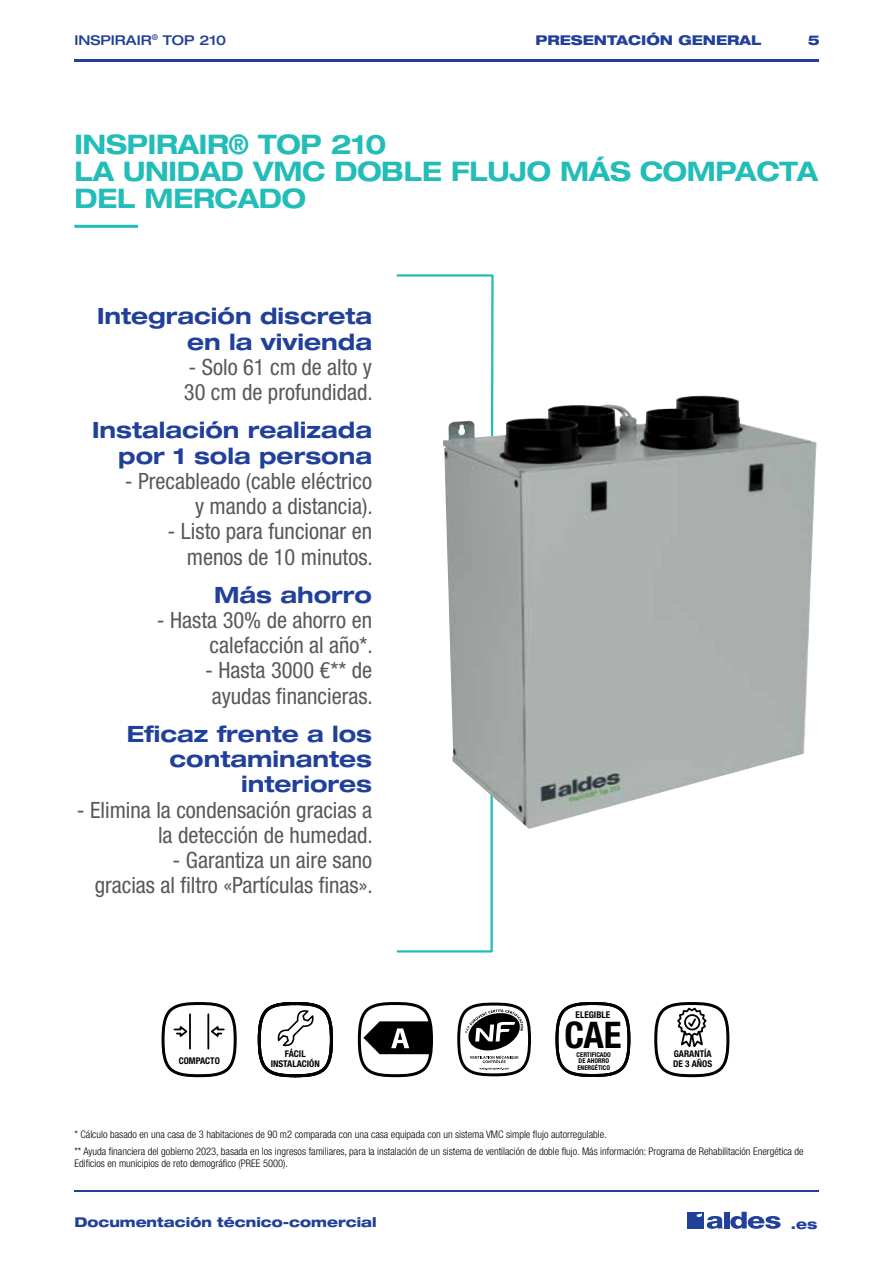
<style>
.page{position:relative;width:893px;height:1263px;background:#fff}
.page>*{position:absolute;margin:0;border:0;box-sizing:border-box;transform-origin:0 0}
.t1{font:700 condensed 36.75px "Helvetica Neue LT Std";color:#000}
.t2{font:700 expanded 27px/27px "Helvetica Neue LT Std";letter-spacing:-.01em;color:#22bcb9;scale:.95 1}
.t3{font:condensed 22.5px/25.2px "Helvetica Neue LT Std";color:#58595b;text-align:right}
.t4{font:700 expanded 22.5px/25.2px "Helvetica Neue LT Std";color:#21409a;text-align:right}
.t5{font:800 expanded 13.5px "Helvetica Neue LT Std";color:#21409a}
.t6{font:500 expanded 13.5px "Helvetica Neue LT Std";color:#21409a}
.t7{font:300 condensed 10.5px/16.8px "Helvetica Neue LT Std";color:#000}
.t8{font:700 condensed 9.3px/9.9px "Helvetica Neue LT Std";color:#000}
.t9{font:700 condensed 6.6px/6.6px "Helvetica Neue LT Std";color:#000}
</style>
<div class="page">
<hr style="left:74px;top:1191px;width:745px;height:1px;background:#21409a">
<div style="left:687px;top:1212px;width:16px;height:16px;background:#21409a"></div>
<div style="left:724px;top:1212px;width:5px;height:16px;background:#21409a"></div>
<svg style="left:730px;top:1212px;width:51px;height:17px"></svg>
<svg style="left:697px;top:1213px;width:26px;height:16px"></svg>
<hr style="left:74px;top:60px;width:745px;height:2px;background:#21409a">
<svg style="left:654px;top:1002px;width:75px;height:75px"></svg>
<svg style="left:258px;top:1002px;width:75px;height:75px"></svg>
<svg style="left:358px;top:1002px;width:75px;height:75px"></svg>
<svg style="left:457px;top:1002px;width:74px;height:74px"></svg>
<svg style="left:555px;top:1002px;width:75px;height:75px"></svg>
<svg style="left:396px;top:274px;width:98px;height:679px"></svg>
<img style="left:443px;top:396px;width:374px;height:433px">
<svg style="left:162px;top:1002px;width:75px;height:75px"></svg>
<div style="left:193px;top:1018px;width:12px;height:24px;background:#fff"></div>
<hr style="left:74px;top:225px;width:64px;height:3px;background:#22bcb9">
<p class="t6" style="left:74px;top:32px;width:153px">INSPIRAIR<sup>®</sup> TOP 210</p>
<p class="t5" style="left:535px;top:31px;width:228px">PRESENTACIÓN GENERAL</p>
<p class="t5" style="left:808px;top:31px;width:13px">5</p>
<h2 class="t2" style="left:74px;top:130px;width:784px">INSPIRAIR® TOP 210<br>LA UNIDAD VMC DOBLE FLUJO MÁS COMPACTA<br>DEL MERCADO</h2>
<h3 class="t4" style="left:97px;top:303px;width:276px">Integración discreta en la vivienda</h3>
<h3 class="t3" style="left:184px;top:354px;width:190px;text-align:left">- Solo 61 cm de alto y<br>30 cm de profundidad.</h3>
<h3 class="t4" style="left:92px;top:417px;width:281px">Instalación realizada por 1 sola persona</h3>
<h3 class="t3" style="left:125px;top:468px;width:250px">- Precableado (cable eléctrico y mando a distancia).</h3>
<h3 class="t3" style="left:168px;top:519px;width:207px">- Listo para funcionar en menos de 10 minutos.</h3>
<h3 class="t4" style="left:214px;top:581px;width:159px">Más ahorro</h3>
<h3 class="t3" style="left:157px;top:607px;width:217px">- Hasta 30% de ahorro en calefacción al año*.</h3>
<h3 class="t3" style="left:205px;top:658px;width:169px;text-align:left">- Hasta 3000 €** de ayudas financieras.</h3>
<h3 class="t4" style="left:127px;top:720px;width:247px">Eficaz frente a los contaminantes interiores</h3>
<h3 class="t3" style="left:77px;top:797px;width:298px">- Elimina la condensación gracias a la detección de humedad.</h3>
<h3 class="t3" style="left:95px;top:847px;width:280px">- Garantiza un aire sano<br>gracias al filtro «Partículas finas».</h3>
<p class="t8" style="left:179px;top:1055px;width:43px">COMPACTO</p>
<p class="t8" style="left:271px;top:1049px;width:50px;text-align:center">FÁCIL<br>INSTALACIÓN</p>
<p class="t8" style="left:576px;top:1009px;width:36px">ELEGIBLE</p>
<p class="t9" style="left:577px;top:1051px;width:36px">CERTIFICADO<br>DE AHORRO<br>ENERGÉTICO</p>
<h1 class="t1" style="left:564px;top:1013px;width:59px">CAE</h1>
<p class="t8" style="left:673px;top:1048px;width:41px">GARANTÍA<br>DE 3 AÑOS</p>
<p class="t7" style="left:74px;top:1125px;width:731px">* Cálculo basado en una casa de 3 habitaciones de 90 m2 comparada con una casa equipada con un sistema VMC simple flujo autorregulable.<br>** Ayuda financiera del gobierno 2023, basada en los ingresos familiares, para la instalación de un sistema de ventilación de doble flujo. Más información: Programa de Rehabilitación Energética de</p>
<p class="t7" style="left:74px;top:1155px;width:215px">Edificios en municipios de reto demográfico (PREE 5000).</p>
<p class="t5" style="left:74px;top:1213px;width:304px">Documentación técnico-comercial</p>
<p class="t5" style="left:791px;top:1215px;width:28px">.es</p>
</div>
